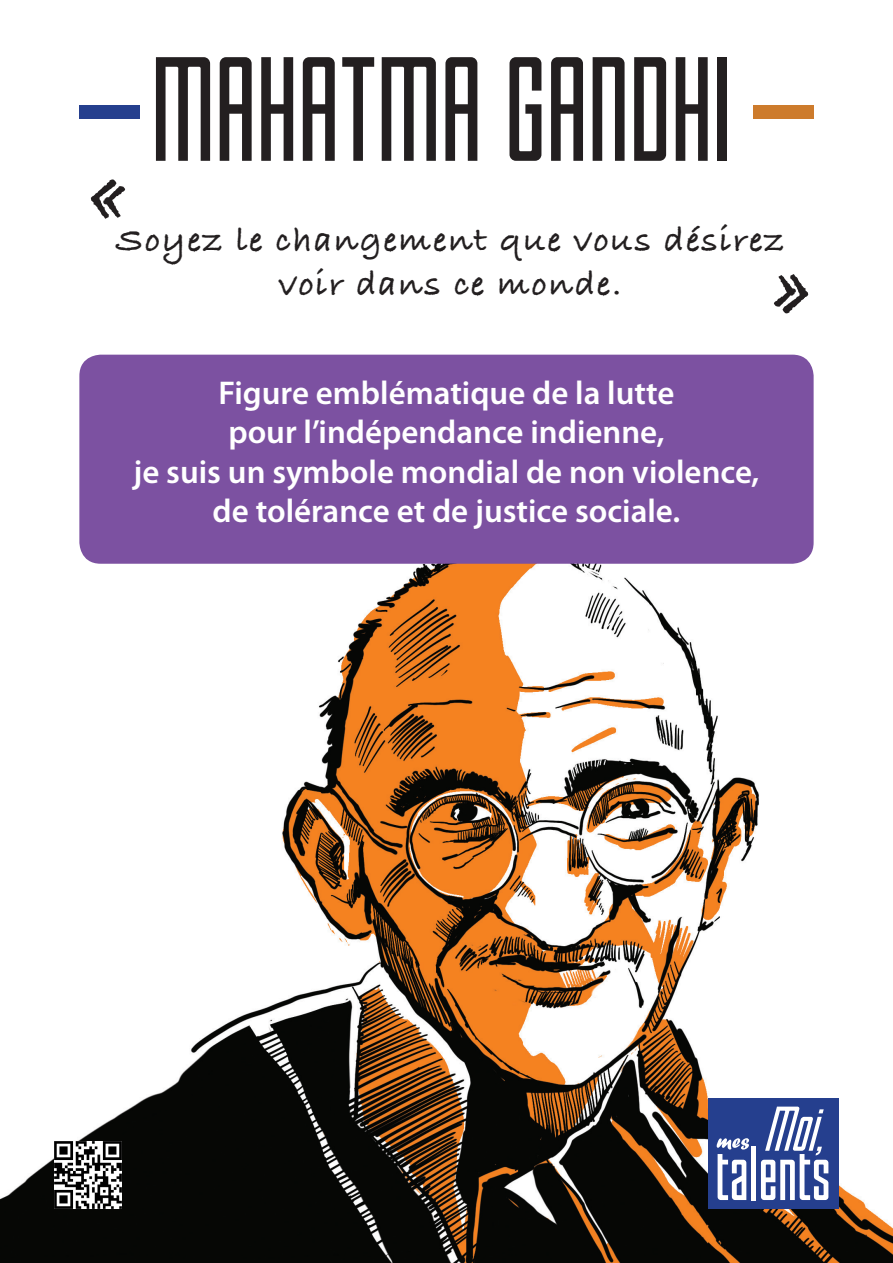
<style>
.page{position:relative;width:893px;height:1263px;background:#fff}
.page>*{position:absolute;margin:0;border:0;box-sizing:border-box;transform-origin:0 0}
.t1{font:150px "Enfatica";color:#231f20}
.t2{font:700 90px "Bradley Hand ITCTT";color:#231f20}
.t3{font:700 36px/43.2px "Bradley Hand ITCTT";letter-spacing:.05em;color:#231f20;text-align:center}
.t4{font:600 33px/39.6px "Myriad Pro";color:#fff;text-align:center}
</style>
<div class="page">
<img style="left:0;top:547px;width:893px;height:716px">
<img style="left:54px;top:1141px;width:67px;height:68px">
<div style="left:708px;top:1099px;width:131px;height:110px;background:#253f8e"></div>
<svg style="left:717px;top:1138px;width:32px;height:62px"></svg>
<div style="left:751px;top:1146px;width:5px;height:54px;background:#fff"></div>
<svg style="left:761px;top:1106px;width:67px;height:94px"></svg>
<div style="left:79px;top:106px;width:61px;height:13px;background:#253f8e"></div>
<div style="left:753px;top:106px;width:61px;height:13px;background:#cd7b2c"></div>
<div style="left:79px;top:355px;width:735px;height:209px;background:#7c51a1;border-radius:21px"></div>
<h2 class="t2" style="left:89px;top:125px;width:39px">«</h2>
<h1 class="t1" style="left:156px;top:35px;width:582px">MAHATMA GANDHI</h1>
<p class="t3" style="left:116px;top:217px;width:670px">Soyez le changement que vous désirez voir dans ce monde.</p>
<h2 class="t2" style="left:772px;top:220px;width:39px">»</h2>
<p class="t4" style="left:134px;top:372px;width:627px">Figure emblématique de la lutte<br>pour l’indépendance indienne,<br>je suis un symbole mondial de non violence, de tolérance et de justice sociale.</p>
</div>
